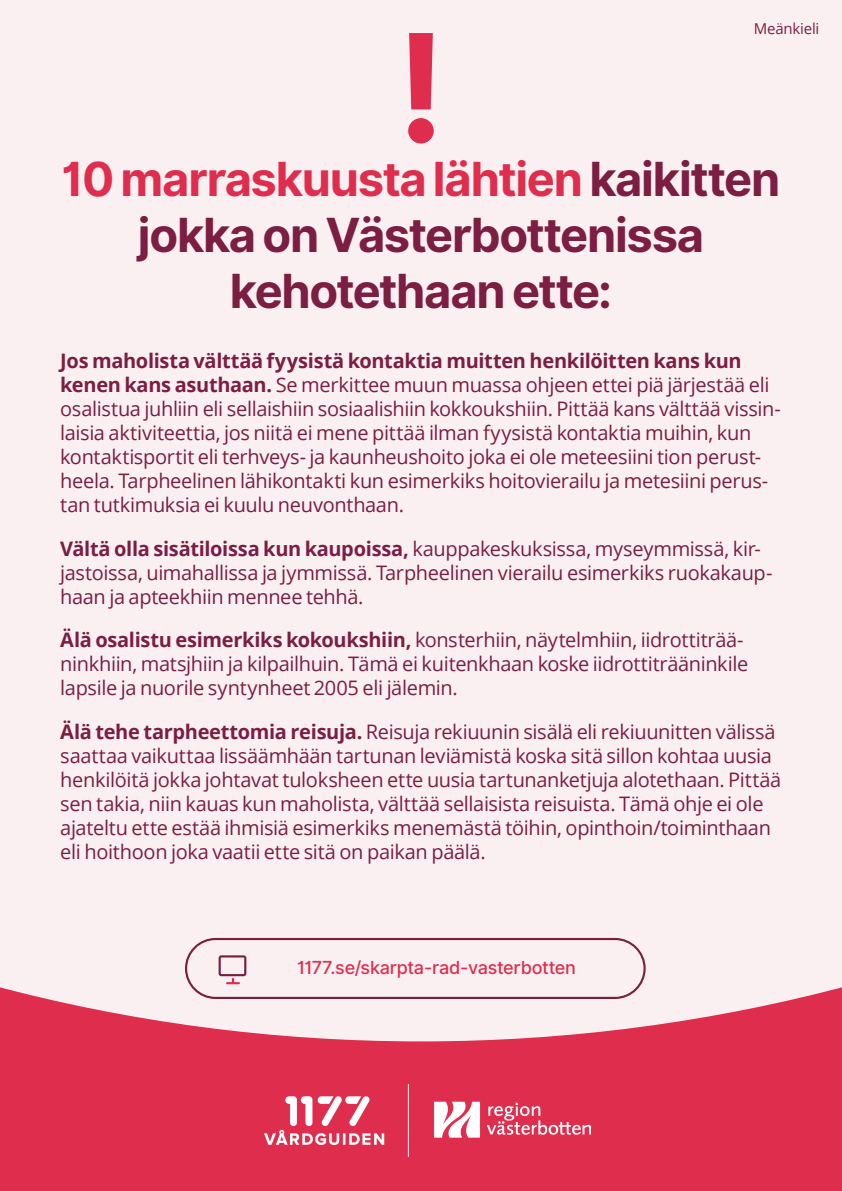
<style>
.page{position:relative;width:842px;height:1191px;background:#faf0f2}
.page>*{position:absolute;margin:0;border:0;box-sizing:border-box;transform-origin:0 0}
.t1{font:700 150px "Inter";color:#df2d4d}
.t2{font:700 47px/56.4px "Inter";letter-spacing:-.03em;color:#7b1e42;text-align:center}
.t3{font:20px/24px "Open Sans";letter-spacing:-.02em;color:#7b1e43}
.t4{font:500 18px "Inter";letter-spacing:-.015em;color:#df2d4d}
.t5{font:15px "Open Sans";letter-spacing:-.015em;color:#7b1e43}
.s1{color:#df2d4d}
.s2{font-weight:700}
</style>
<div class="page">
<svg style="left:0;top:985px;width:842px;height:206px;fill:#df2d4d"></svg>
<img style="left:264px;top:1084px;width:327px;height:72px">
<div style="left:185px;top:938px;width:461px;height:61px;border:2px solid #7b1e42;border-radius:29px"></div>
<svg style="left:227px;top:978px;width:12px;height:6px"></svg>
<div style="left:219px;top:955px;width:27px;height:21px;border:2px solid #7b1e42;border-radius:2px"></div>
<h1 class="t1" style="left:397px;top:-22px;width:50px">!</h1>
<p class="t5" style="left:754px;top:18px;width:67px">Meänkieli</p>
<h2 class="t2" style="left:62px;top:151px;width:720px"><span class="s1">10 marraskuusta lähtien</span> kaikitten jokka on Västerbottenissa kehotethaan ette:</h2>
<p class="t3" style="left:60px;top:348px;width:722px"><span class="s2">Jos maholista välttää fyysistä kontaktia muitten henkilöitten kans kun kenen kans asuthaan.</span> Se merkittee muun muassa ohjeen ettei piä järjestää eli osalistua juhliin eli sellaishiin sosiaalishiin kokkoukshiin. Pittää kans välttää vissin&shy;laisia aktiviteettia, jos niitä ei mene pittää ilman fyysistä kontaktia muihin, kun kontaktisportit eli terhveys- ja kaunheushoito joka ei ole meteesiini tion perust&shy;heela. Tarpheelinen lähikontakti kun esimerkiks hoitovierailu ja metesiini perus&shy;tan tutkimuksia ei kuulu neuvonthaan.</p>
<p class="t3" style="left:60px;top:536px;width:714px"><span class="s2">Vältä olla sisätiloissa kun kaupoissa,</span> kauppakeskuksissa, myseymmissä, kir&shy;jastoissa, uimahallissa ja jymmissä. Tarpheelinen vierailu esimerkiks ruokakaup&shy;haan ja apteekhiin mennee tehhä.</p>
<p class="t3" style="left:60px;top:627px;width:689px"><span class="s2">Älä osalistu esimerkiks kokoukshiin,</span> konsterhiin, näytelmhiin, iidrottiträä&shy;ninkhiin, matsjhiin ja kilpailhuin. Tämä ei kuitenkhaan koske iidrottiträäninkile lapsile ja nuorile syntynheet 2005 eli jälemin.</p>
<p class="t3" style="left:60px;top:719px;width:722px"><span class="s2">Älä tehe tarpheettomia reisuja.</span> Reisuja rekiuunin sisälä eli rekiuunitten välissä saattaa vaikuttaa lissäämhään tartunan leviämistä koska sitä sillon kohtaa uusia henkilöitä jokka johtavat tuloksheen ette uusia tartunanketjuja alotethaan. Pittää sen takia, niin kauas kun maholista, välttää sellaisista reisuista. Tämä ohje ei ole ajateltu ette estää ihmisiä esimerkiks menemästä töihin, opinthoin/toiminthaan eli hoithoon joka vaatii ette sitä on paikan päälä.</p>
<p class="t4" style="left:297px;top:954px;width:280px">1177.se/skarpta-rad-vasterbotten</p>
</div>
